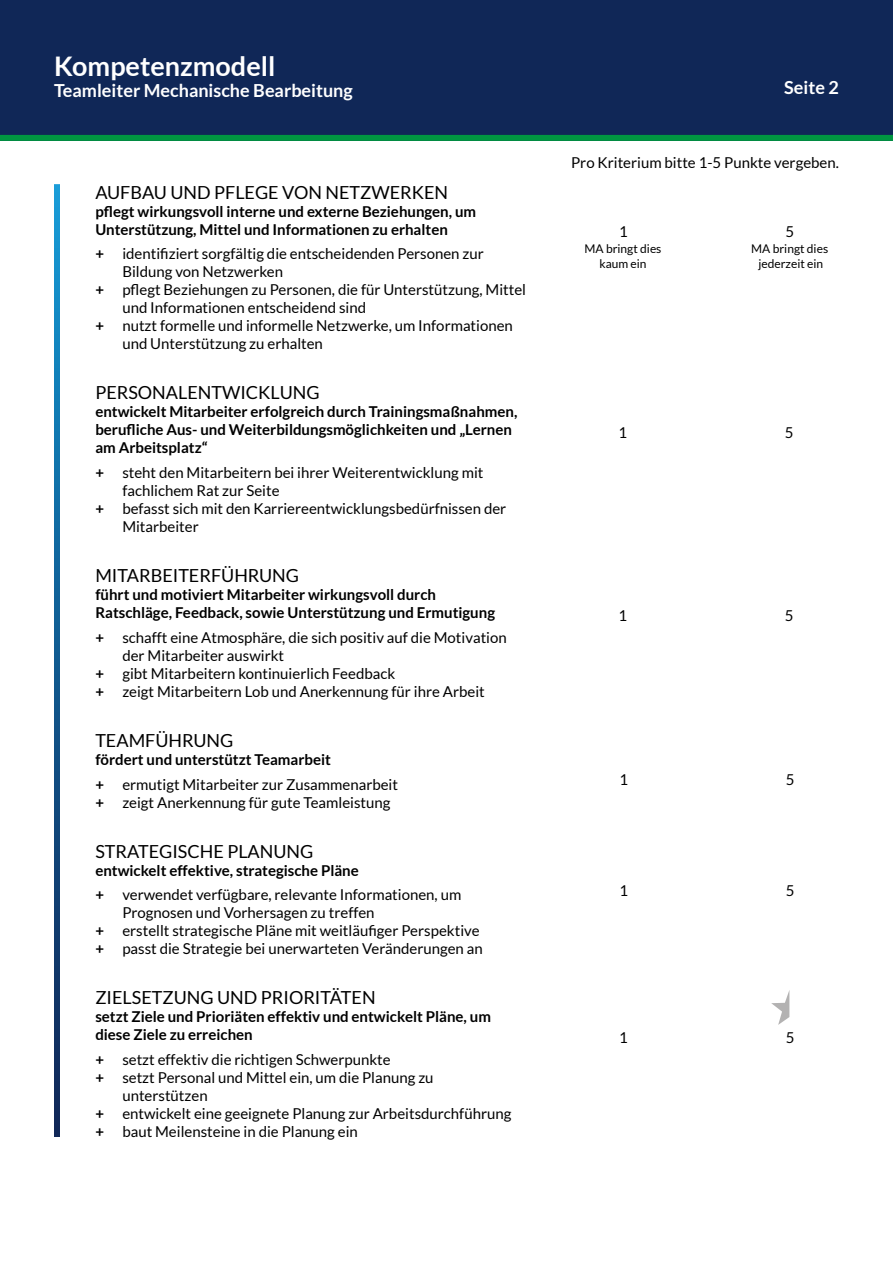
<style>
.page{position:relative;width:893px;height:1263px;background:#fff}
.page>*{position:absolute;margin:0;border:0;box-sizing:border-box;transform-origin:0 0}
.t1{font:700 27px "Lato";color:#fff}
.t2{font:18px "Lato";color:#000}
.t3{font:700 18px "Lato";color:#fff}
.t4{font:15px/24.8px "Lato";color:#000}
.t5{font:700 15px/18px "Lato";color:#000}
.t6{font:12px/14.4px "Lato";color:#000;text-align:center}
.s1{font-weight:700}
</style>
<div class="page">
<div style="left:0;top:0;width:893px;height:141px;background:#102757"></div>
<div style="left:0;top:135px;width:893px;height:6px;background:#009641"></div>
<svg style="left:54px;top:184px;width:6px;height:953px"></svg>
<svg style="left:771px;top:991px;width:18px;height:34px"></svg>
<h1 class="t1" style="left:54px;top:50px;width:223px">Kompetenzmodell</h1>
<p class="t3" style="left:54px;top:80px;width:300px">Teamleiter Mechanische Bearbeitung</p>
<p class="t2" style="left:95px;top:182px;width:354px">AUFBAU UND PFLEGE VON NETZWERKEN</p>
<p class="t5" style="left:95px;top:202px;width:382px">pflegt wirkungsvoll interne und externe Beziehungen, um<br>Unterstützung, Mittel und Informationen zu erhalten</p>
<p class="t4" style="left:95px;top:241px;width:390px"><span class="s1">+</span> identifiziert sorgfältig die entscheidenden Personen zur</p>
<p class="t4" style="left:122px;top:259px;width:162px">Bildung von Netzwerken</p>
<p class="t4" style="left:95px;top:277px;width:432px"><span class="s1">+</span> pflegt Beziehungen zu Personen, die für Unterstützung, Mittel</p>
<p class="t4" style="left:122px;top:295px;width:245px">und Informationen entscheidend sind</p>
<p class="t4" style="left:95px;top:313px;width:419px"><span class="s1">+</span> nutzt formelle und informelle Netzwerke, um Informationen</p>
<p class="t4" style="left:122px;top:331px;width:202px">und Unterstützung zu erhalten</p>
<p class="t2" style="left:95px;top:383px;width:226px">PERSONALENTWICKLUNG</p>
<p class="t5" style="left:95px;top:403px;width:424px">entwickelt Mitarbeiter erfolgreich durch Trainingsmaßnahmen, berufliche Aus- und Weiterbildungsmöglichkeiten und „Lernen am Arbeitsplatz“</p>
<p class="t4" style="left:95px;top:460px;width:390px"><span class="s1">+</span> steht den Mitarbeitern bei ihrer Weiterentwicklung mit</p>
<p class="t4" style="left:122px;top:478px;width:159px">fachlichem Rat zur Seite</p>
<p class="t4" style="left:95px;top:496px;width:412px"><span class="s1">+</span> befasst sich mit den Karriereentwicklungsbedürfnissen der</p>
<p class="t4" style="left:122px;top:514px;width:78px">Mitarbeiter</p>
<p class="t2" style="left:95px;top:565px;width:205px">MITARBEITERFÜHRUNG</p>
<p class="t5" style="left:95px;top:585px;width:401px">führt und motiviert Mitarbeiter wirkungsvoll durch<br>Ratschläge, Feedback, sowie Unterstützung und Ermutigung</p>
<p class="t4" style="left:95px;top:625px;width:413px"><span class="s1">+</span> schafft eine Atmosphäre, die sich positiv auf die Motivation</p>
<p class="t4" style="left:122px;top:643px;width:163px">der Mitarbeiter auswirkt</p>
<p class="t4" style="left:95px;top:661px;width:301px"><span class="s1">+</span> gibt Mitarbeitern kontinuierlich Feedback</p>
<p class="t4" style="left:95px;top:679px;width:391px"><span class="s1">+</span> zeigt Mitarbeitern Lob und Anerkennung für ihre Arbeit</p>
<p class="t2" style="left:95px;top:730px;width:139px">TEAMFÜHRUNG</p>
<p class="t4" style="left:95px;top:747px;width:304px"><span class="s1">fördert und unterstützt Teamarbeit<br>+</span> ermutigt Mitarbeiter zur Zusammenarbeit</p>
<p class="t4" style="left:95px;top:790px;width:297px"><span class="s1">+</span> zeigt Anerkennung für gute Teamleistung</p>
<p class="t2" style="left:95px;top:841px;width:220px">STRATEGISCHE PLANUNG</p>
<p class="t4" style="left:95px;top:858px;width:367px"><span class="s1">entwickelt effektive, strategische Pläne<br>+</span> verwendet verfügbare, relevante Informationen, um</p>
<p class="t4" style="left:95px;top:904px;width:389px;line-height:18px;text-indent:27px">Prognosen und Vorhersagen zu treffen<br><span class="s1">+</span> erstellt strategische Pläne mit weitläufiger Perspektive <span class="s1">+</span> passt die Strategie bei unerwarteten Veränderungen an</p>
<p class="t2" style="left:95px;top:988px;width:282px">ZIELSETZUNG UND PRIORITÄTEN</p>
<p class="t5" style="left:95px;top:1007px;width:397px">setzt Ziele und Prioriäten effektiv und entwickelt Pläne, um diese Ziele zu erreichen</p>
<p class="t4" style="left:95px;top:1047px;width:297px"><span class="s1">+</span> setzt effektiv die richtigen Schwerpunkte</p>
<p class="t4" style="left:95px;top:1065px;width:340px"><span class="s1">+</span> setzt Personal und Mittel ein, um die Planung zu</p>
<p class="t4" style="left:122px;top:1083px;width:87px">unterstützen</p>
<p class="t4" style="left:95px;top:1101px;width:418px"><span class="s1">+</span> entwickelt eine geeignete Planung zur Arbeitsdurchführung</p>
<p class="t4" style="left:95px;top:1119px;width:264px"><span class="s1">+</span> baut Meilensteine in die Planung ein</p>
<p class="t3" style="left:784px;top:77px;width:56px">Seite 2</p>
<p class="t4" style="left:571px;top:150px;width:269px">Pro Kriterium bitte 1-5 Punkte vergeben.</p>
<p class="t4" style="left:619px;top:219px;width:10px">1</p>
<p class="t4" style="left:786px;top:219px;width:10px">5</p>
<p class="t6" style="left:584px;top:241px;width:79px">MA bringt dies kaum ein</p>
<p class="t6" style="left:751px;top:241px;width:79px">MA bringt dies jederzeit ein</p>
<p class="t4" style="left:618px;top:420px;width:10px">1</p>
<p class="t4" style="left:785px;top:420px;width:10px">5</p>
<p class="t4" style="left:618px;top:603px;width:10px">1</p>
<p class="t4" style="left:785px;top:603px;width:10px">5</p>
<p class="t4" style="left:619px;top:767px;width:10px">1</p>
<p class="t4" style="left:786px;top:767px;width:10px">5</p>
<p class="t4" style="left:619px;top:878px;width:10px">1</p>
<p class="t4" style="left:786px;top:878px;width:10px">5</p>
<p class="t4" style="left:619px;top:1025px;width:10px">1</p>
<p class="t4" style="left:786px;top:1025px;width:10px">5</p>
</div>
